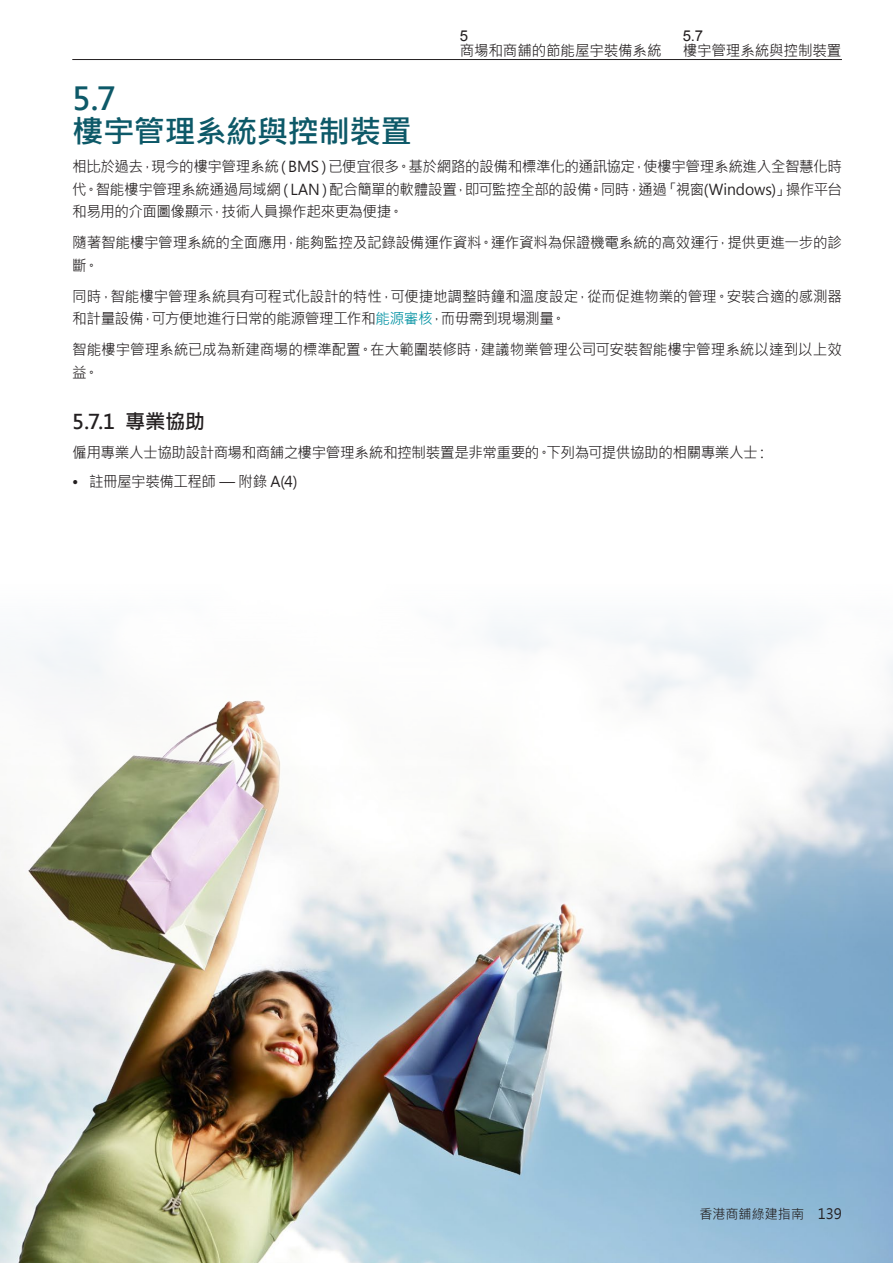
<style>
.page{position:relative;width:893px;height:1263px;background:#fff}
.page>*{position:absolute;margin:0;border:0;box-sizing:border-box;transform-origin:0 0}
.t1{font:700 31.5px/33px "Microsoft Jheng Hei";letter-spacing:-.02em;color:#0d5968}
.t2{font:700 20.25px "Microsoft Jheng Hei";color:#231f20}
.t3{font:15px/22.5px "Microsoft Jheng Hei";letter-spacing:-.015em;color:#231f20}
.t4{font:15px "Microsoft Jheng Hei";letter-spacing:-.035em;color:#231f20}
.t5{font:15px "Arial";color:#231f20}
.t6{font:13.5px "Microsoft Jheng Hei";color:#231f20}
.s1{color:#0091a2}
.s2{font-size:14.25px}
</style>
<div class="page">
<hr style="left:72px;top:59px;width:770px;height:1px;background:#231f20">
<img style="left:0;top:623px;width:893px;height:640px">
<p class="t5" style="left:460px;top:26px;width:10px">5</p>
<p class="t3" style="left:460px;top:39px;width:203px">商場和商舖的節能屋宇裝備系統</p>
<p class="t5" style="left:683px;top:26px;width:22px">5.7</p>
<p class="t3" style="left:683px;top:39px;width:160px">樓宇管理系統與控制裝置</p>
<h1 class="t1" style="left:72px;top:82px;width:341px">5.7<br>樓宇管理系統與控制裝置</h1>
<p class="t3" style="left:72px;top:155px;width:771px;text-align:justify">相比於過去，現今的樓宇管理系統（BMS）已便宜很多。基於網路的設備和標準化的通訊協定，使樓宇管理系統進入全智慧化時代。智能樓宇管理系統通過局域網（LAN）配合簡單的軟體設置，即可監控全部的設備。同時，通過「視窗(Windows)」操作平台和易用的介面圖像顯示，技術人員操作起來更為便捷。</p>
<p class="t3" style="left:72px;top:231px;width:771px">隨著智能樓宇管理系統的全面應用，能夠監控及記錄設備運作資料。運作資料為保證機電系統的高效運行，提供更進一步的診斷。</p>
<p class="t3" style="left:72px;top:285px;width:771px">同時，智能樓宇管理系統具有可程式化設計的特性，可便捷地調整時鐘和溫度設定，從而促進物業的管理。安裝合適的感測器和計量設備，可方便地進行日常的能源管理工作和<span class="s1">能源審核</span>，而毋需到現場測量。</p>
<p class="t3" style="left:72px;top:338px;width:771px">智能樓宇管理系統已成為新建商場的標準配置。在大範圍裝修時，建議物業管理公司可安裝智能樓宇管理系統以達到以上效益。</p>
<h2 class="t2" style="left:72px;top:409px;width:134px">5.7.1 專業協助</h2>
<p class="t3" style="left:72px;top:441px;width:699px">僱用專業人士協助設計商場和商舖之樓宇管理系統和控制裝置是非常重要的。下列為可提供協助的相關專業人士：</p>
<p class="t4" style="left:72px;top:472px;width:227px">• 註冊屋宇裝備工程師 — 附錄 A(4)</p>
<p class="t6" style="left:699px;top:1205px;width:144px">香港商舖綠建指南 <span class="s2">139</span></p>
</div>
